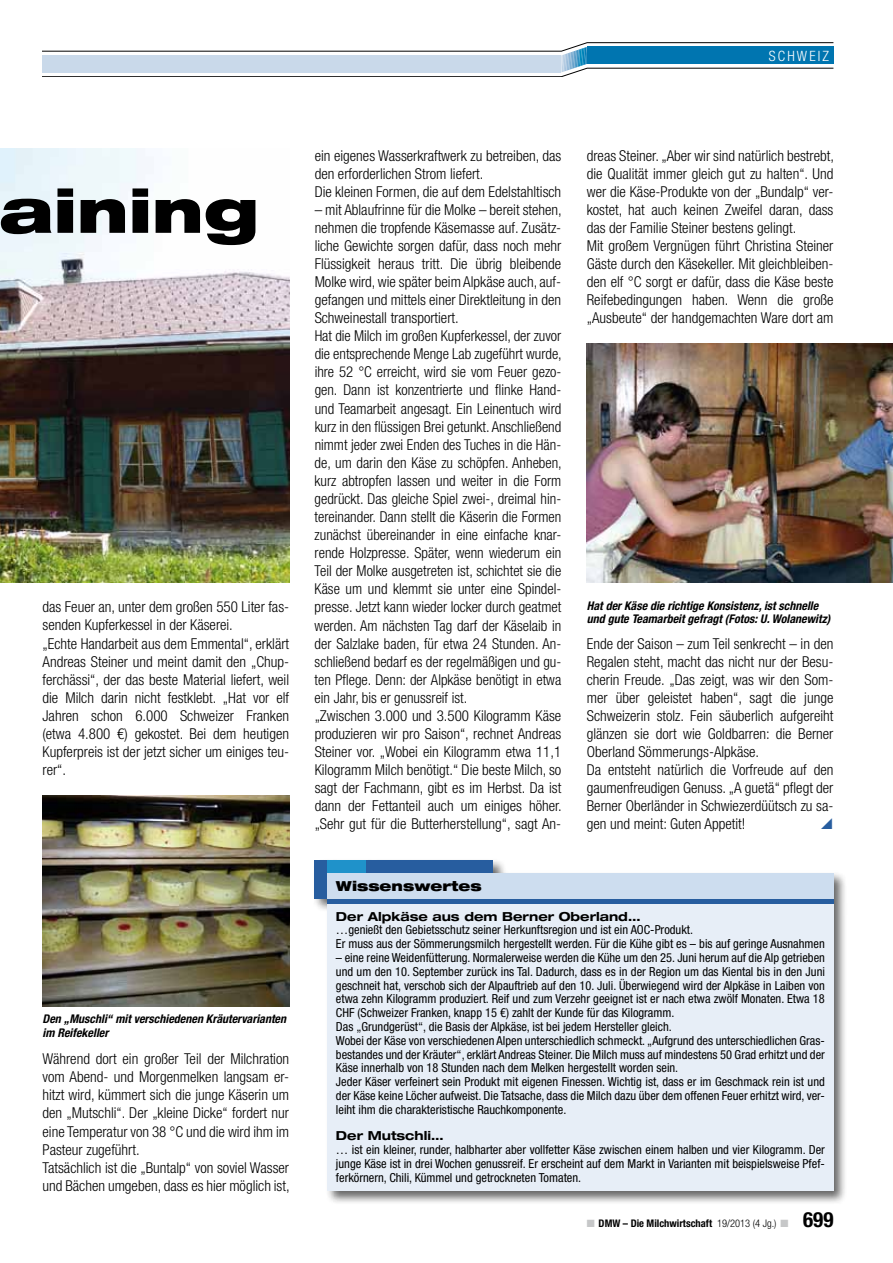
<style>
.page{position:relative;width:893px;height:1263px;background:#fff}
.page>*{position:absolute;margin:0;border:0;box-sizing:border-box;transform-origin:0 0}
.t1{font:900 expanded 60px "Helvetica Neue LT Pro";color:#000;scale:1.04 1}
.t2{font:300 condensed 15px/18px "Helvetica Neue LT Pro";color:#000}
.t3{font:300 condensed 14.25px "Helvetica Neue LT Pro";letter-spacing:.15em;color:#fff}
.t4{font:900 expanded 13.8px "Helvetica Neue LT Pro";color:#000}
.t5{font:condensed 12.45px/13.8px "Helvetica Neue LT Pro";color:#000}
.t6{font:700 expanded 12.45px "Helvetica Neue LT Pro";color:#000}
.t7{font:italic 700 condensed 12px/13.5px "Helvetica Neue LT Pro";color:#000}
.t8{font:700 condensed 10.5px "Helvetica Neue LT Pro";color:#000}
.s1{color:#c6c7c8}
.s2{font-weight:300}
.s3{font-size:21px}
</style>
<div class="page">
<svg style="left:43px;top:43px;width:790px;height:34px"></svg>
<div style="left:43px;top:55px;width:518px;height:17px;background:#c9d9ea"></div>
<img style="left:0;top:149px;width:289px;height:433px">
<div style="left:313px;top:858px;width:535px;height:347px;background:#000;opacity:.6"></div>
<div style="left:327px;top:903px;width:506px;height:288px;background:#e7eef7"></div>
<div style="left:315px;top:861px;width:178px;height:38px;background:#275d9f"></div>
<hr style="left:327px;top:899px;width:506px;height:4px;background:#275d9f">
<div style="left:327px;top:861px;width:39px;height:38px;background:#1f92ca"></div>
<div style="left:327px;top:873px;width:506px;height:26px;background:#cdddef"></div>
<img style="left:43px;top:796px;width:246px;height:210px">
<img style="left:587px;top:343px;width:306px;height:239px">
<p class="t3" style="left:769px;top:48px;width:62px">Schweiz</p>
<h1 class="t1" style="left:-1px;top:172px;width:251px">aining</h1>
<p class="t2" style="left:43px;top:598px;width:248px">das Feuer an, unter dem großen 550 Liter fas&shy;senden Kupferkessel in der Käserei.<br>„Echte Handarbeit aus dem Emmental“, erklärt Andreas Steiner und meint damit den „Chup&shy;ferchässi“, der das beste Material liefert, weil die Milch darin nicht festklebt. „Hat vor elf Jahren schon 6.000 Schweizer Franken (etwa 4.800 €) gekostet. Bei dem heutigen Kupferpreis ist der jetzt sicher um einiges teu&shy;rer“.</p>
<p class="t7" style="left:43px;top:1012px;width:245px">Den „Muschli“ mit verschiedenen Kräutervarianten im Reifekeller</p>
<p class="t2" style="left:43px;top:1050px;width:249px">Während dort ein großer Teil der Milchration vom Abend- und Morgenmelken langsam er&shy;hitzt wird, kümmert sich die junge Käserin um den „Mutschli“. Der „kleine Dicke“ fordert nur eine Temperatur von 38 °C und die wird ihm im Pasteur zugeführt.<br>Tatsächlich ist die „Buntalp“ von soviel Wasser und Bächen umgeben, dass es hier möglich ist,</p>
<p class="t2" style="left:315px;top:146px;width:248px">ein eigenes Wasserkraftwerk zu betreiben, das den erforderlichen Strom liefert.<br>Die kleinen Formen, die auf dem Edelstahltisch</p>
<p class="t2" style="left:315px;top:200px;width:249px">– mit Ablaufrinne für die Molke – bereit stehen, nehmen die tropfende Käsemasse auf. Zusätz&shy;liche Gewichte sorgen dafür, dass noch mehr Flüssigkeit heraus tritt. Die übrig bleibende Molke wird, wie später beim Alpkäse auch, auf&shy;gefangen und mittels einer Direktleitung in den Schweinestall transportiert.<br>Hat die Milch im großen Kupferkessel, der zuvor die entsprechende Menge Lab zugeführt wurde, ihre 52 °C erreicht, wird sie vom Feuer gezo&shy;gen. Dann ist konzentrierte und flinke Hand&shy;und Teamarbeit angesagt. Ein Leinentuch wird kurz in den flüssigen Brei getunkt. Anschließend nimmt jeder zwei Enden des Tuches in die Hän&shy;de, um darin den Käse zu schöpfen. Anheben, kurz abtropfen lassen und weiter in die Form gedrückt. Das gleiche Spiel zwei-, dreimal hin&shy;tereinander. Dann stellt die Käserin die Formen zunächst übereinander in eine einfache knar&shy;rende Holzpresse. Später, wenn wiederum ein Teil der Molke ausgetreten ist, schichtet sie die Käse um und klemmt sie unter eine Spindel&shy;presse. Jetzt kann wieder locker durch geatmet werden. Am nächsten Tag darf der Käselaib in der Salzlake baden, für etwa 24 Stunden. An&shy;schließend bedarf es der regelmäßigen und gu&shy;ten Pflege. Denn: der Alpkäse benötigt in etwa ein Jahr, bis er genussreif ist.<br>„Zwischen 3.000 und 3.500 Kilogramm Käse produzieren wir pro Saison“, rechnet Andreas Steiner vor. „Wobei ein Kilogramm etwa 11,1<br>Kilogramm Milch benötigt.“ Die beste Milch, so sagt der Fachmann, gibt es im Herbst. Da ist dann der Fettanteil auch um einiges höher. „Sehr gut für die Butterherstellung“, sagt An-</p>
<p class="t4" style="left:336px;top:877px;width:147px">Wissenswertes</p>
<p class="t2" style="left:587px;top:146px;width:249px">dreas Steiner. „Aber wir sind natürlich bestrebt, die Qualität immer gleich gut zu halten“. Und wer die Käse-Produkte von der „Bundalp“ ver&shy;kostet, hat auch keinen Zweifel daran, dass das der Familie Steiner bestens gelingt.<br>Mit großem Vergnügen führt Christina Steiner Gäste durch den Käsekeller. Mit gleichbleiben&shy;den elf °C sorgt er dafür, dass die Käse beste Reifebedingungen haben. Wenn die große „Ausbeute“ der handgemachten Ware dort am</p>
<p class="t7" style="left:587px;top:599px;width:245px">Hat der Käse die richtige Konsistenz, ist schnelle und gute Teamarbeit gefragt (Fotos: U. Wolanewitz)</p>
<p class="t2" style="left:587px;top:634px;width:248px">Ende der Saison – zum Teil senkrecht – in den Regalen steht, macht das nicht nur der Besu&shy;cherin Freude. „Das zeigt, was wir den Som&shy;mer über geleistet haben“, sagt die junge Schweizerin stolz. Fein säuberlich aufgereiht glänzen sie dort wie Goldbarren: die Berner Oberland Sömmerungs-Alpkäse.<br>Da entsteht natürlich die Vorfreude auf den gaumenfreudigen Genuss. „A guetä“ pflegt der Berner Oberländer in Schwiezerdüütsch zu sa&shy;gen und meint: Guten Appetit!</p>
<p class="t6" style="left:336px;top:908px;width:306px">Der Alpkäse aus dem Berner Oberland…</p>
<p class="t5" style="left:336px;top:923px;width:490px">…genießt den Gebietsschutz seiner Herkunftsregion und ist ein AOC-Produkt.<br>Er muss aus der Sömmerungsmilch hergestellt werden. Für die Kühe gibt es – bis auf geringe Ausnahmen</p>
<p class="t5" style="left:336px;top:950px;width:491px">– eine reine Weidenfütterung. Normalerweise werden die Kühe um den 25. Juni herum auf die Alp getrieben und um den 10. September zurück ins Tal. Dadurch, dass es in der Region um das Kiental bis in den Juni geschneit hat, verschob sich der Alpauftrieb auf den 10. Juli. Überwiegend wird der Alpkäse in Laiben von etwa zehn Kilogramm produziert. Reif und zum Verzehr geeignet ist er nach etwa zwölf Monaten. Etwa 18<br>CHF (Schweizer Franken, knapp 15 €) zahlt der Kunde für das Kilogramm.<br>Das „Grundgerüst“, die Basis der Alpkäse, ist bei jedem Hersteller gleich.<br>Wobei der Käse von verschiedenen Alpen unterschiedlich schmeckt. „Aufgrund des unterschiedlichen Gras&shy;bestandes und der Kräuter“, erklärt Andreas Steiner. Die Milch muss auf mindestens 50 Grad erhitzt und der Käse innerhalb von 18 Stunden nach dem Melken hergestellt worden sein.<br>Jeder Käser verfeinert sein Produkt mit eigenen Finessen. Wichtig ist, dass er im Geschmack rein ist und der Käse keine Löcher aufweist. Die Tatsache, dass die Milch dazu über dem offenen Feuer erhitzt wird, ver&shy;leiht ihm die charakteristische Rauchkomponente.</p>
<p class="t6" style="left:336px;top:1128px;width:109px">Der Mutschli…</p>
<p class="t5" style="left:336px;top:1143px;width:491px;text-align:justify">… ist ein kleiner, runder, halbharter aber vollfetter Käse zwischen einem halben und vier Kilogramm. Der junge Käse ist in drei Wochen genussreif. Er erscheint auf dem Markt in Varianten mit beispielsweise Pfef&shy;ferkörnern, Chili, Kümmel und getrockneten Tomaten.</p>
<p class="t8" style="left:587px;top:1217px;width:248px"><span class="s1">■</span> DMW – Die Milchwirtschaft <span class="s2">19/2013 (4 Jg.)</span> <span class="s1">■</span> <span class="s3">699</span></p>
</div>
